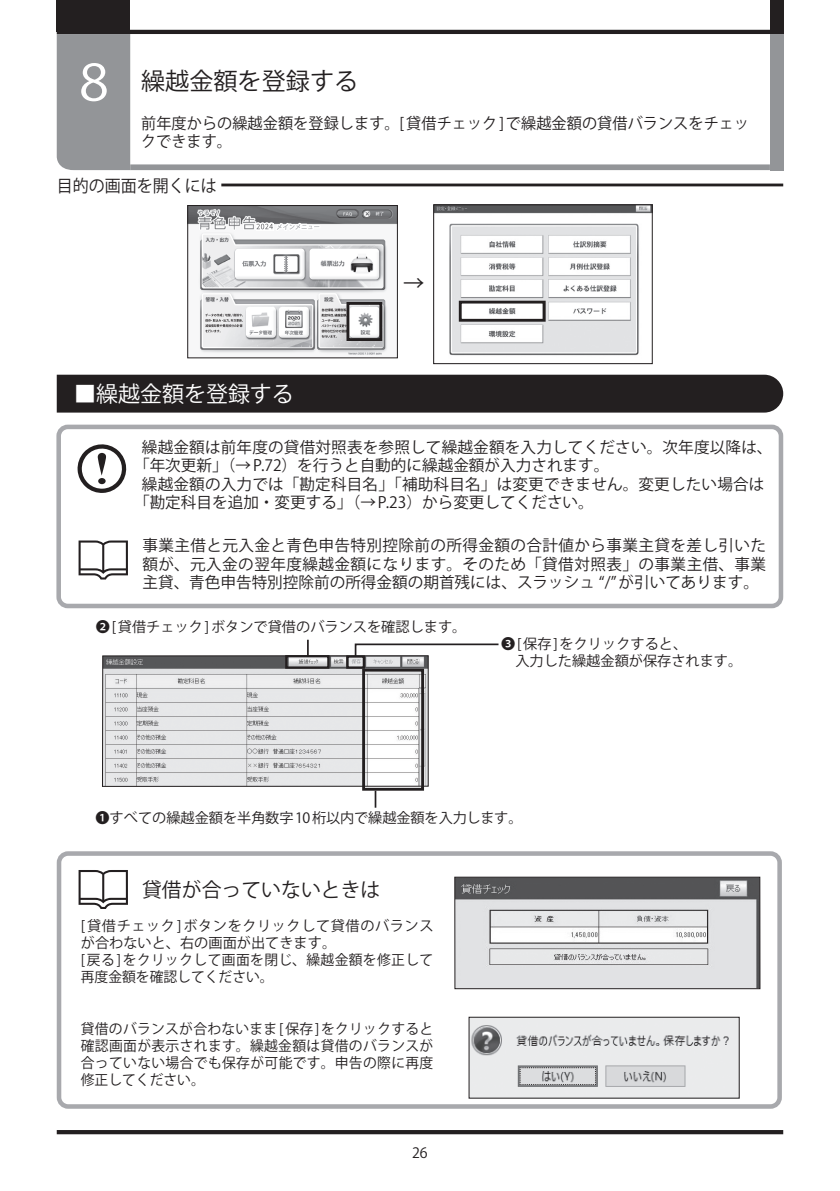
<style>
.page{position:relative;width:840px;height:1191px;background:#fff}
.page>*{position:absolute;margin:0;border:0;box-sizing:border-box;transform-origin:0 0}
.t1{font:24px "Koz Go Pr 6 N";color:#231f20}
.t2{font:22px "Koz Go Pr 6 N";color:#fff}
.t3{font:21.2px "Koz Go Pr 6 N";color:#231f20}
.t4{font:19.8px "Koz Go Pr 6 N";color:#231f20}
.t5{font:17px "Koz Go Pr 6 N";color:#231f20;scale:.94 1}
.t6{font:15.6px/18.4px "Koz Go Pr 6 N";letter-spacing:.005em;color:#231f20}
.t7{font:14.2px/17px "Koz Go Pr 6 N";color:#231f20;text-align:justify}
.t8{font:14.2px/17px "Koz Go Pr 6 N";letter-spacing:.025em;color:#231f20}
.s1{font-size:49.6px;color:#fff}
</style>
<div class="page">
<hr style="left:57px;top:30px;width:725px;height:4px;background:#231f20">
<hr style="left:57px;top:1130px;width:725px;height:4px;background:#231f20">
<div style="left:57px;top:0;width:73px;height:32px;background:#231f20"></div>
<div style="left:769px;top:0;width:13px;height:33px;background:#231f20"></div>
<div style="left:57px;top:34px;width:73px;height:136px;background:#939598"></div>
<div style="left:130px;top:164px;width:639px;height:6px;background:#939598"></div>
<div style="left:769px;top:34px;width:13px;height:136px;background:#939598"></div>
<div style="left:57px;top:851px;width:724px;height:257px;border:5px solid #a8a9ad;border-radius:9px"></div>
<div style="left:56px;top:424px;width:726px;height:184px;border:5px solid #a8a9ad;border-radius:9px"></div>
<img style="left:189px;top:207px;width:206px;height:148px">
<img style="left:255px;top:223px;width:65px;height:8px">
<img style="left:276px;top:224px;width:43px;height:6px">
<img style="left:317px;top:299px;width:68px;height:51px">
<img style="left:318px;top:293px;width:65px;height:55px">
<img style="left:319px;top:294px;width:63px;height:53px">
<svg style="left:324px;top:297px;width:9px;height:4px"></svg>
<img style="left:322px;top:308px;width:24px;height:3px">
<img style="left:321px;top:314px;width:23px;height:3px">
<img style="left:321px;top:319px;width:19px;height:3px">
<img style="left:323px;top:324px;width:23px;height:3px">
<img style="left:321px;top:330px;width:25px;height:2px">
<img style="left:321px;top:335px;width:14px;height:3px">
<img style="left:200px;top:299px;width:115px;height:51px">
<img style="left:201px;top:293px;width:112px;height:55px">
<img style="left:203px;top:294px;width:109px;height:53px">
<img style="left:206px;top:297px;width:22px;height:4px">
<img style="left:207px;top:314px;width:32px;height:3px">
<img style="left:205px;top:319px;width:37px;height:3px">
<img style="left:214px;top:324px;width:28px;height:3px">
<img style="left:205px;top:329px;width:14px;height:3px">
<img style="left:200px;top:239px;width:185px;height:51px">
<img style="left:201px;top:233px;width:182px;height:55px">
<img style="left:203px;top:235px;width:179px;height:52px">
<img style="left:206px;top:238px;width:22px;height:4px">
<img style="left:361px;top:209px;width:31px;height:10px;border-radius:5px">
<img style="left:362px;top:210px;width:29px;height:8px;border-radius:4px">
<svg style="left:363px;top:211px;width:6px;height:6px"></svg>
<img style="left:350px;top:307px;width:28px;height:30px">
<img style="left:278px;top:307px;width:31px;height:31px">
<img style="left:246px;top:307px;width:30px;height:31px">
<img style="left:309px;top:248px;width:70px;height:31px">
<img style="left:235px;top:248px;width:69px;height:31px">
<img style="left:337px;top:210px;width:20px;height:8px;border-radius:4px">
<img style="left:256px;top:229px;width:17px;height:1px">
<img style="left:256px;top:224px;width:17px;height:5px">
<div style="left:187px;top:205px;width:210px;height:153px;border:1px solid #231f20"></div>
<svg style="left:77px;top:444px;width:50px;height:49px"></svg>
<svg style="left:78px;top:540px;width:50px;height:39px"></svg>
<img style="left:435px;top:206px;width:215px;height:150px">
<div style="left:433px;top:204px;width:219px;height:160px;border:1px solid #231f20"></div>
<div style="left:458px;top:301px;width:87px;height:21px;border:3px solid #231f20"></div>
<div style="left:346px;top:302px;width:36px;height:39px;border:3px solid #231f20"></div>
<hr style="left:221px;top:183px;width:561px;height:3px;background:#231f20">
<svg style="left:78px;top:870px;width:50px;height:39px"></svg>
<img style="left:470px;top:1019px;width:267px;height:77px">
<div style="left:468px;top:1017px;width:271px;height:81px;border:1px solid #231f20"></div>
<img style="left:456px;top:878px;width:302px;height:109px">
<div style="left:454px;top:876px;width:306px;height:113px;border:1px solid #231f20"></div>
<img style="left:104px;top:657px;width:322px;height:127px">
<div style="left:102px;top:655px;width:326px;height:131px;border:1px solid #231f20"></div>
<div style="left:362px;top:668px;width:62px;height:122px;border:3px solid #231f20"></div>
<div style="left:57px;top:375px;width:725px;height:37px;background:#231f20"></div>
<svg style="left:307px;top:639px;width:1px;height:16px"></svg>
<div style="left:285px;top:655px;width:44px;height:13px;border:2px solid #231f20"></div>
<svg style="left:354px;top:643px;width:145px;height:15px"></svg>
<div style="left:346px;top:655px;width:19px;height:13px;border:2px solid #231f20"></div>
<svg style="left:374px;top:790px;width:2px;height:17px"></svg>
<h1 class="t1" style="left:79px;top:68px;width:281px"><span class="s1">8</span> 繰越金額を登録する</h1>
<p class="t6" style="left:141px;top:114px;width:609px">前年度からの繰越金額を登録します。[ 貸借チェック ] で繰越金額の貸借バランスをチェックできます。</p>
<p class="t5" style="left:57px;top:176px;width:172px">目的の画面を開くには</p>
<h2 class="t2" style="left:74px;top:381px;width:221px">■繰越金額を登録する</h2>
<h3 class="t3" style="left:403px;top:271px;width:23px">→</h3>
<p class="t6" style="left:142px;top:438px;width:631px">繰越金額は前年度の貸借対照表を参照して繰越金額を入力してください。次年度以降は、</p>
<p class="t6" style="left:134px;top:456px;width:476px">「年次更新」（→ P.72）を行うと自動的に繰越金額が入力されます。</p>
<p class="t6" style="left:142px;top:475px;width:624px">繰越金額の入力では「勘定科目名」「補助科目名」は変更できません。変更したい場合は</p>
<p class="t6" style="left:134px;top:493px;width:461px">「勘定科目を追加・変更する」（→ P.23）から変更してください。</p>
<p class="t6" style="left:142px;top:536px;width:624px;text-align:justify">事業主借と元入金と青色申告特別控除前の所得金額の合計値から事業主貸を差し引いた額が、元入金の翌年度繰越金額になります。そのため「貸借対照表」の事業主借、事業主貸、青色申告特別控除前の所得金額の期首残には、スラッシュ “/” が引いてあります。</p>
<p class="t7" style="left:96px;top:618px;width:372px">❷[ 貸借チェック ] ボタンで貸借のバランスを確認します。</p>
<p class="t7" style="left:501px;top:636px;width:242px">❸ [ 保存 ] をクリックすると、<br>　入力した繰越金額が保存されます。</p>
<p class="t7" style="left:95px;top:810px;width:428px">❶すべての繰越金額を半角数字10 桁以内で繰越金額を入力します。</p>
<p class="t4" style="left:142px;top:878px;width:240px">貸借が合っていないときは</p>
<p class="t8" style="left:81px;top:917px;width:354px">[貸借チェック]ボタンをクリックして貸借のバランスが合わないと、右の画面が出てきます。<br>[戻る]をクリックして画面を閉じ、繰越金額を修正して再度金額を確認してください。</p>
<p class="t7" style="left:81px;top:1020px;width:354px">貸借のバランスが合わないまま[保存]をクリックすると確認画面が表示されます。繰越金額は貸借のバランスが合っていない場合でも保存が可能です。申告の際に再度修正してください。</p>
<p class="t7" style="left:412px;top:1144px;width:17px">26</p>
</div>
